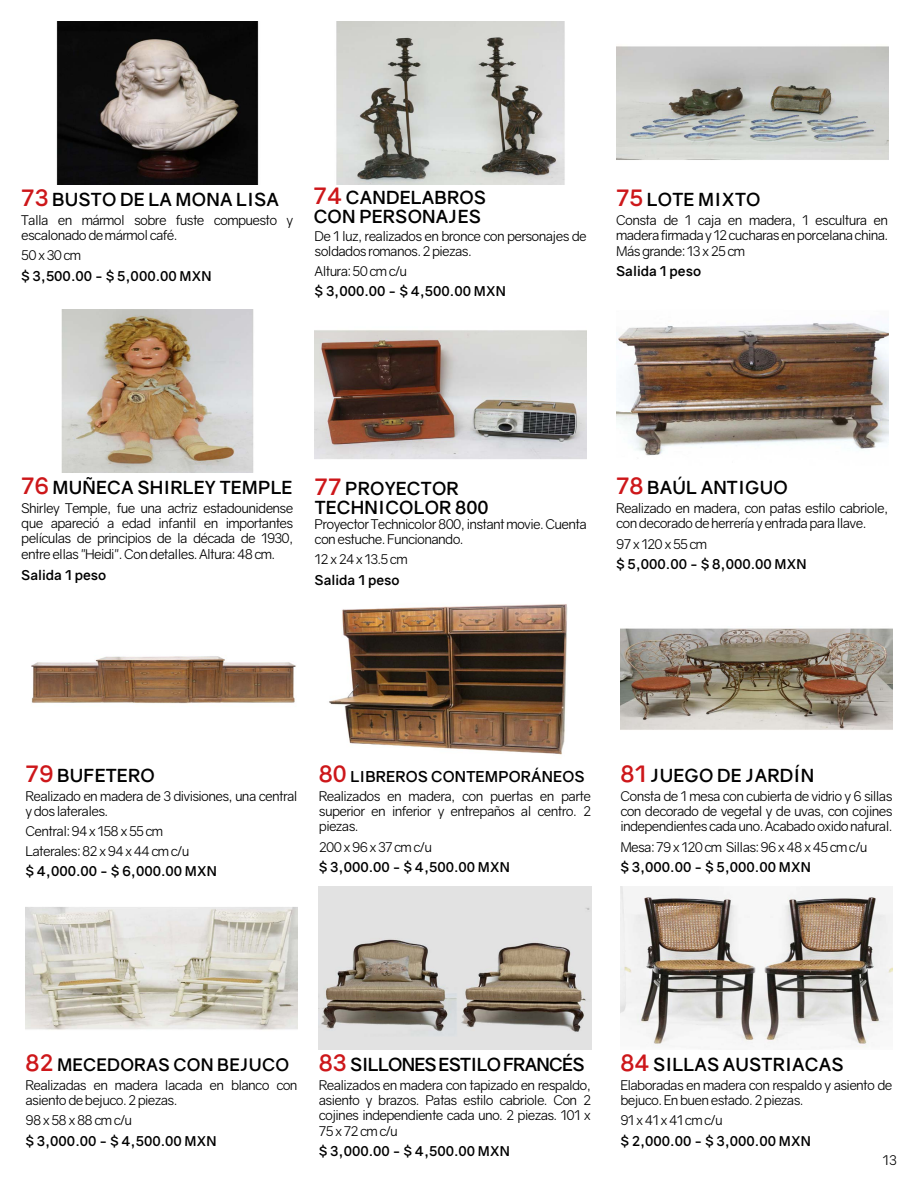
<style>
.page{position:relative;width:918px;height:1188px;background:#fff}
.page>*{position:absolute;margin:0;border:0;box-sizing:border-box;transform-origin:0 0}
.t1{font:700 18px/18.9px "Gravity";letter-spacing:.01em;color:#000}
.t2{font:700 18px "Gravity";letter-spacing:-.04em;color:#000}
.t3{font:700 17.25px "Gravity";letter-spacing:.01em;color:#000}
.t4{font:700 15px "Gravity";letter-spacing:.01em;color:#000}
.t5{font:13.5px/15px "Gravity";letter-spacing:-.05em;color:#000}
.t6{font:700 13.5px "Gravity";color:#000}
.s1{font-size:22.5px;color:#cd171a}
</style>
<div class="page">
<img style="left:56px;top:21px;width:203px;height:163px">
<img style="left:336px;top:21px;width:229px;height:163px">
<img style="left:616px;top:46px;width:272px;height:114px">
<img style="left:61px;top:310px;width:193px;height:162px">
<img style="left:315px;top:330px;width:272px;height:129px">
<img style="left:616px;top:323px;width:272px;height:133px">
<img style="left:31px;top:656px;width:265px;height:48px">
<img style="left:329px;top:604px;width:239px;height:151px">
<img style="left:620px;top:628px;width:272px;height:102px">
<img style="left:26px;top:907px;width:272px;height:123px">
<img style="left:319px;top:886px;width:272px;height:163px">
<img style="left:620px;top:886px;width:272px;height:162px">
<h1 class="t1" style="left:21px;top:190px;width:259px"><span class="s1">73</span> BUSTO DE LA MONA LISA</h1>
<p class="t5" style="left:21px;top:212px;width:274px">Talla en mármol sobre fuste compuesto y escalonado de mármol café.</p>
<p class="t5" style="left:21px;top:248px;width:62px">50 x 30 cm</p>
<p class="t6" style="left:21px;top:267px;width:192px">$ 3,500.00 - $ 5,000.00 MXN</p>
<h1 class="t1" style="left:314px;top:189px;width:174px"><span class="s1">74</span> CANDELABROS<br>CON PERSONAJES</h1>
<p class="t5" style="left:315px;top:228px;width:274px">De 1 luz, realizados en bronce con personajes de soldados romanos. 2 piezas.</p>
<p class="t5" style="left:315px;top:264px;width:94px">Altura: 50 cm c/u</p>
<p class="t6" style="left:315px;top:283px;width:193px">$ 3,000.00 - $ 4,500.00 MXN</p>
<h1 class="t1" style="left:616px;top:190px;width:146px"><span class="s1">75</span> LOTE MIXTO</h1>
<p class="t5" style="left:616px;top:212px;width:274px;line-height:15.6px;text-align:justify">Consta de 1 caja en madera, 1 escultura en madera firmada y 12 cucharas en porcelana china.<br>Más grande: 13 x 25 cm</p>
<p class="t6" style="left:616px;top:263px;width:87px">Salida 1 peso</p>
<h1 class="t1" style="left:21px;top:478px;width:273px"><span class="s1">76</span> MUÑECA SHIRLEY TEMPLE</h1>
<p class="t5" style="left:21px;top:501px;width:274px;line-height:15.5px;text-align:justify">Shirley Temple, fue una actriz estadounidense que apareció a edad infantil en importantes películas de principios de la década de 1930, entre ellas "Heidi". Con detalles. Altura: 48 cm.</p>
<p class="t6" style="left:21px;top:567px;width:87px">Salida 1 peso</p>
<h1 class="t1" style="left:315px;top:479px;width:175px"><span class="s1">77</span> PROYECTOR<br>TECHNICOLOR 800</h1>
<p class="t5" style="left:315px;top:517px;width:274px">Proyector Technicolor 800, instant movie. Cuenta con estuche. Funcionando.</p>
<p class="t5" style="left:315px;top:552px;width:95px">12 x 24 x 13.5 cm</p>
<p class="t6" style="left:315px;top:572px;width:87px">Salida 1 peso</p>
<h1 class="t1" style="left:616px;top:478px;width:173px"><span class="s1">78</span> BAÚL ANTIGUO</h1>
<p class="t5" style="left:616px;top:501px;width:274px">Realizado en madera, con patas estilo cabriole, con decorado de herrería y entrada para llave.</p>
<p class="t5" style="left:616px;top:536px;width:93px">97 x 120 x 55 cm</p>
<p class="t6" style="left:616px;top:556px;width:192px">$ 5,000.00 - $ 8,000.00 MXN</p>
<h1 class="t1" style="left:26px;top:766px;width:131px"><span class="s1">79</span> BUFETERO</h1>
<p class="t5" style="left:26px;top:789px;width:274px">Realizado en madera de 3 divisiones, una central y dos laterales.</p>
<p class="t5" style="left:26px;top:821px;width:165px;line-height:20.4px">Central: 94 x 158 x 55 cm<br>Laterales: 82 x 94 x 44 cm c/u</p>
<p class="t6" style="left:26px;top:863px;width:193px">$ 4,000.00 - $ 6,000.00 MXN</p>
<p class="t4" style="left:319px;top:767px;width:267px"><span class="s1">80</span> LIBREROS CONTEMPORÁNEOS</p>
<p class="t5" style="left:319px;top:789px;width:274px;text-align:justify">Realizados en madera, con puertas en parte superior en inferior y entrepaños al centro. 2 piezas.</p>
<p class="t5" style="left:319px;top:839px;width:115px">200 x 96 x 37 cm c/u</p>
<p class="t6" style="left:319px;top:859px;width:193px">$ 3,000.00 - $ 4,500.00 MXN</p>
<h1 class="t1" style="left:620px;top:766px;width:195px"><span class="s1">81</span> JUEGO DE JARDÍN</h1>
<p class="t5" style="left:620px;top:789px;width:274px;text-align:justify">Consta de 1 mesa con cubierta de vidrio y 6 sillas con decorado de vegetal y de uvas, con cojines independientes cada uno. Acabado oxido natural.</p>
<p class="t5" style="left:620px;top:839px;width:249px">Mesa: 79 x 120 cm Sillas: 96 x 48 x 45 cm c/u</p>
<p class="t6" style="left:620px;top:859px;width:192px">$ 3,000.00 - $ 5,000.00 MXN</p>
<p class="t3" style="left:26px;top:1054px;width:265px"><span class="s1">82</span> MECEDORAS CON BEJUCO</p>
<p class="t5" style="left:26px;top:1077px;width:274px">Realizadas en madera lacada en blanco con asiento de bejuco. 2 piezas.</p>
<p class="t5" style="left:26px;top:1113px;width:108px">98 x 58 x 88 cm c/u</p>
<p class="t6" style="left:26px;top:1132px;width:193px">$ 3,000.00 - $ 4,500.00 MXN</p>
<h1 class="t2" style="left:319px;top:1053px;width:267px"><span class="s1">83</span> SILLONES ESTILO FRANCÉS</h1>
<p class="t5" style="left:319px;top:1077px;width:274px;line-height:15.5px;text-align:justify">Realizados en madera con tapizado en respaldo, asiento y brazos. Patas estilo cabriole. Con 2 cojines independiente cada uno. 2 piezas. 101 x 75 x 72 cm c/u</p>
<p class="t6" style="left:319px;top:1143px;width:193px">$ 3,000.00 - $ 4,500.00 MXN</p>
<h1 class="t1" style="left:620px;top:1055px;width:225px"><span class="s1">84</span> SILLAS AUSTRIACAS</h1>
<p class="t5" style="left:620px;top:1077px;width:274px">Elaboradas en madera con respaldo y asiento de bejuco. En buen estado. 2 piezas.</p>
<p class="t5" style="left:620px;top:1113px;width:104px">91 x 41 x 41 cm c/u</p>
<p class="t6" style="left:620px;top:1132px;width:192px">$ 2,000.00 - $ 3,000.00 MXN</p>
<p class="t5" style="left:882px;top:1153px;width:16px">13</p>
</div>
